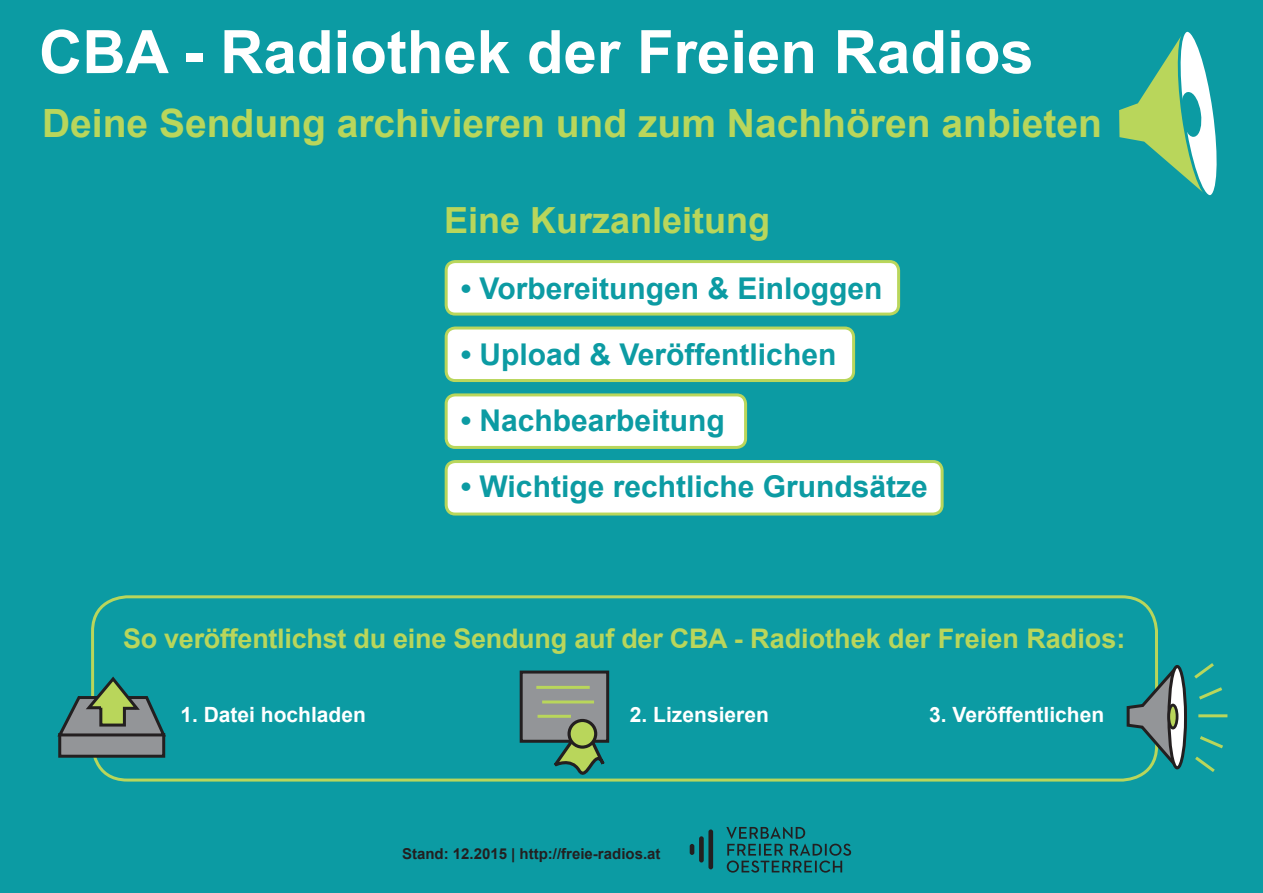
<style>
.page{position:relative;width:1263px;height:893px;background:#0c9ba3}
.page>*{position:absolute;margin:0;border:0;box-sizing:border-box;transform-origin:0 0}
.t1{font:700 60px "Arial";color:#fff}
.t2{font:700 39px "Arial";color:#b9d65b}
.t3{font:700 36px "Arial";color:#b9d65b}
.t4{font:700 30px "Arial";color:#0c9ba3}
.t5{font:700 27px "Arial";letter-spacing:-.01em;color:#b9d65b}
.t6{font:700 21px "Arial";color:#fff}
.t7{font:700 15px "Arial";color:#231f20}
</style>
<div class="page">
<svg style="left:689px;top:827px;width:163px;height:46px"></svg>
<div style="left:446px;top:262px;width:452px;height:52px;background:#fff;border-radius:9px"></div>
<div style="left:445px;top:260px;width:455px;height:56px;border:3px solid #b9d65b;border-radius:9px"></div>
<div style="left:446px;top:462px;width:496px;height:52px;background:#fff;border-radius:9px"></div>
<div style="left:445px;top:460px;width:499px;height:56px;border:3px solid #b9d65b;border-radius:9px"></div>
<div style="left:446px;top:328px;width:408px;height:53px;background:#fff;border-radius:9px"></div>
<div style="left:445px;top:327px;width:410px;height:55px;border:3px solid #b9d65b;border-radius:9px"></div>
<div style="left:446px;top:395px;width:300px;height:52px;background:#fff;border-radius:9px"></div>
<div style="left:445px;top:393px;width:302px;height:56px;border:3px solid #b9d65b;border-radius:9px"></div>
<svg style="left:1119px;top:31px;width:98px;height:165px"></svg>
<div style="left:91px;top:595px;width:1067px;height:187px;border:3px solid #b9d65b;border-radius:35px"></div>
<div style="left:521px;top:672px;width:87px;height:69px;background:#939598"></div>
<div style="left:520px;top:670px;width:89px;height:73px;border:3px solid #231f20"></div>
<hr style="left:542px;top:700px;width:52px;height:3px;background:#b9d65b">
<hr style="left:537px;top:715px;width:34px;height:3px;background:#b9d65b">
<hr style="left:536px;top:686px;width:54px;height:3px;background:#b9d65b">
<svg style="left:552px;top:734px;width:96px;height:48px"></svg>
<svg style="left:569px;top:720px;width:27px;height:27px"></svg>
<div style="left:567px;top:719px;width:30px;height:30px;border:3px solid #231f20;border-radius:50%"></div>
<div style="left:60px;top:734px;width:104px;height:22px;background:#939598"></div>
<div style="left:58px;top:733px;width:107px;height:25px;border:3px solid #231f20"></div>
<svg style="left:57px;top:674px;width:109px;height:64px"></svg>
<svg style="left:1126px;top:662px;width:51px;height:110px"></svg>
<svg style="left:1169px;top:666px;width:16px;height:102px"></svg>
<div style="left:1167px;top:665px;width:20px;height:104px;border:3px solid #231f20;border-radius:50%"></div>
<div style="left:1169px;top:705px;width:8px;height:23px;background:#b9d65b;border-radius:50%"></div>
<div style="left:1167px;top:704px;width:11px;height:25px;border:3px solid #231f20;border-radius:50%"></div>
<hr style="left:1198px;top:714px;width:29px;height:3px;background:#b9d65b">
<svg style="left:1194px;top:663px;width:28px;height:37px"></svg>
<svg style="left:1195px;top:736px;width:28px;height:36px"></svg>
<p class="t1" style="left:39px;top:18px;width:996px">CBA - Radiothek der Freien Radios</p>
<p class="t2" style="left:42px;top:101px;width:1061px">Deine Sendung archivieren und zum Nachhören anbieten</p>
<p class="t3" style="left:444px;top:200px;width:328px">Eine Kurzanleitung</p>
<p class="t4" style="left:461px;top:272px;width:423px">• Vorbereitungen &amp; Einloggen</p>
<p class="t4" style="left:461px;top:338px;width:377px">• Upload &amp; Veröffentlichen</p>
<p class="t4" style="left:461px;top:404px;width:265px">• Nachbearbeitung</p>
<p class="t4" style="left:461px;top:470px;width:469px">• Wichtige rechtliche Grundsätze</p>
<p class="t5" style="left:123px;top:624px;width:1004px">So veröffentlichst du eine Sendung auf der CBA - Radiothek der Freien Radios:</p>
<p class="t6" style="left:180px;top:703px;width:187px">1. Datei hochladen</p>
<p class="t6" style="left:630px;top:703px;width:140px">2. Lizensieren</p>
<p class="t6" style="left:929px;top:703px;width:177px">3. Veröffentlichen</p>
<p class="t7" style="left:402px;top:845px;width:260px">Stand: 12.2015 | http://freie-radios.at</p>
</div>
